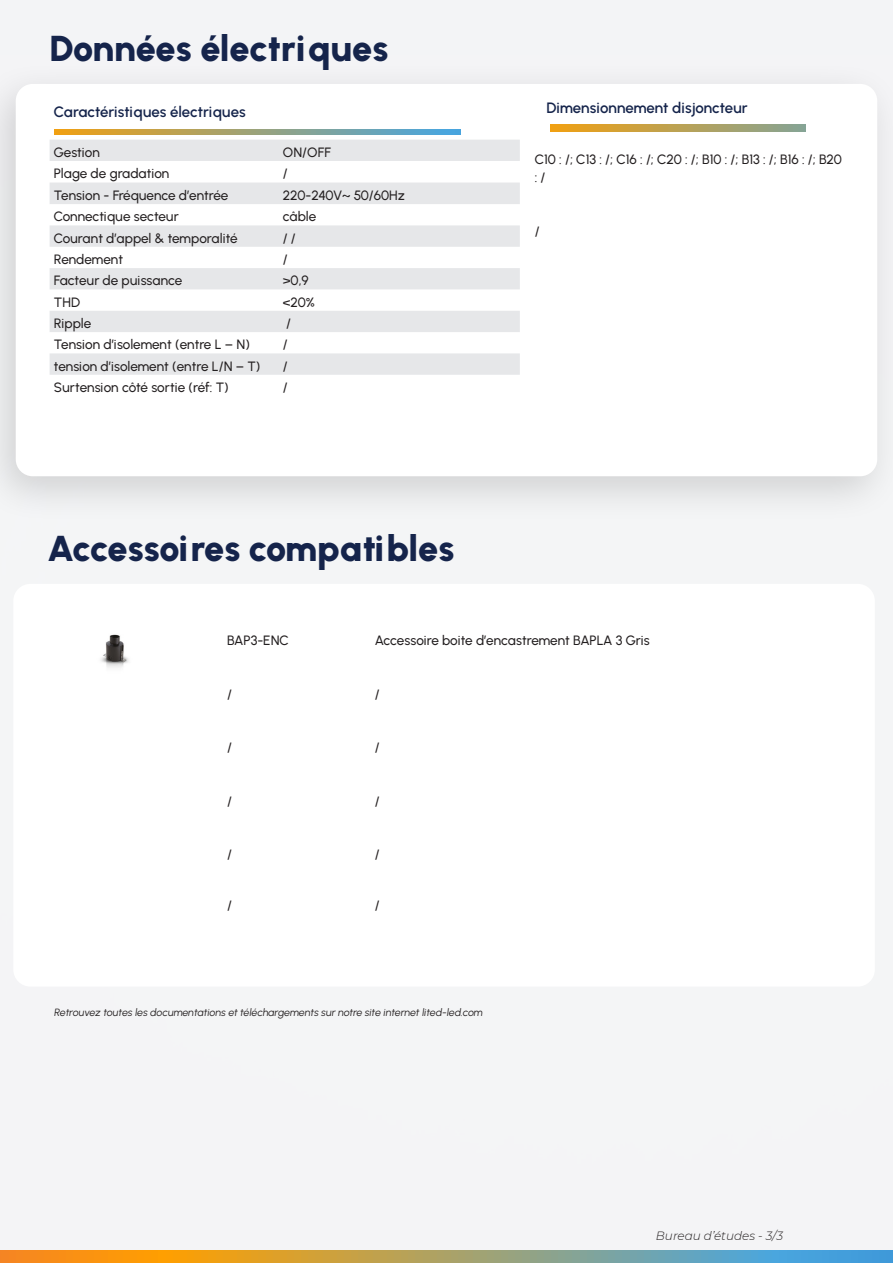
<style>
.page{position:relative;width:893px;height:1263px;background:#f4f4f6}
.page>*{position:absolute;margin:0;border:0;box-sizing:border-box;transform-origin:0 0}
.t1{font:900 36px "Urbanist";letter-spacing:-.01em;color:#15244b}
.Texte_courant{font:600 15px "Urbanist";letter-spacing:-.005em;color:#15244b}
.Texte_courant-2{font:500 13.5px/18px "Urbanist";letter-spacing:-.005em;color:#231f20}
.Texte_courant-3{font:italic 300 12px "Montserrat";color:#231f20}
.Texte_courant-4{font:italic 10.5px "Urbanist";letter-spacing:-.005em;color:#231f20}
</style>
<div class="page">
<svg style="left:0;top:1251px;width:893px;height:12px;background:#a79e6c"></svg>
<div style="left:13px;top:584px;width:862px;height:402px;background:#fff;border-radius:17px"></div>
<img style="left:100px;top:634px;width:29px;height:34px">
<div style="left:0;top:59px;width:893px;height:466px;background:#000001;opacity:.15"></div>
<div style="left:16px;top:84px;width:861px;height:392px;background:#fff;border-radius:17px"></div>
<svg style="left:54px;top:129px;width:407px;height:5px;background:#9aa27b"></svg>
<svg style="left:551px;top:125px;width:255px;height:7px;background:#baa153"></svg>
<svg style="left:50px;top:140px;width:470px;height:235px;fill:#e6e7e9"></svg>
<p class="t1" style="left:50px;top:27px;width:340px">Données électriques</p>
<p class="Texte_courant" style="left:54px;top:103px;width:193px">Caractéristiques électriques</p>
<p class="Texte_courant-2" style="left:54px;top:143px;width:48px">Gestion</p>
<p class="Texte_courant-2" style="left:283px;top:143px;width:50px">ON/OFF</p>
<p class="Texte_courant-2" style="left:54px;top:164px;width:117px">Plage de gradation</p>
<p class="Texte_courant-2" style="left:283px;top:164px;width:6px">/</p>
<p class="Texte_courant-2" style="left:54px;top:186px;width:176px">Tension - Fréquence d’entrée</p>
<p class="Texte_courant-2" style="left:283px;top:186px;width:124px">220-240V~ 50/60Hz</p>
<p class="Texte_courant-2" style="left:54px;top:207px;width:126px">Connectique secteur</p>
<p class="Texte_courant-2" style="left:283px;top:207px;width:35px">câble</p>
<p class="Texte_courant-2" style="left:54px;top:229px;width:186px">Courant d’appel &amp; temporalité</p>
<p class="Texte_courant-2" style="left:283px;top:229px;width:15px">/ /</p>
<p class="Texte_courant-2" style="left:54px;top:250px;width:71px">Rendement</p>
<p class="Texte_courant-2" style="left:283px;top:250px;width:6px">/</p>
<p class="Texte_courant-2" style="left:54px;top:271px;width:130px">Facteur de puissance</p>
<p class="Texte_courant-2" style="left:283px;top:271px;width:27px">&gt;0,9</p>
<p class="Texte_courant-2" style="left:54px;top:293px;width:28px">THD</p>
<p class="Texte_courant-2" style="left:283px;top:293px;width:34px">&lt;20%</p>
<p class="Texte_courant-2" style="left:54px;top:314px;width:39px">Ripple</p>
<p class="Texte_courant-2" style="left:286px;top:314px;width:6px">/</p>
<p class="Texte_courant-2" style="left:54px;top:335px;width:198px">Tension d’isolement (entre L – N)</p>
<p class="Texte_courant-2" style="left:283px;top:335px;width:6px">/</p>
<p class="Texte_courant-2" style="left:54px;top:357px;width:208px">tension d’isolement (entre L/N – T)</p>
<p class="Texte_courant-2" style="left:283px;top:357px;width:6px">/</p>
<p class="Texte_courant-2" style="left:54px;top:378px;width:176px">Surtension côté sortie (réf: T)</p>
<p class="Texte_courant-2" style="left:283px;top:378px;width:6px">/</p>
<p class="t1" style="left:47px;top:527px;width:409px">Accessoires compatibles</p>
<p class="Texte_courant" style="left:546px;top:99px;width:203px">Dimensionnement disjoncteur</p>
<p class="Texte_courant-2" style="left:535px;top:150px;width:309px">C10 : /; C13 : /; C16 : /; C20 : /; B10 : /; B13 : /; B16 : /; B20 : /</p>
<p class="Texte_courant-2" style="left:535px;top:222px;width:6px">/</p>
<p class="Texte_courant-2" style="left:227px;top:631px;width:63px">BAP3-ENC</p>
<p class="Texte_courant-2" style="left:375px;top:631px;width:277px">Accessoire boite d’encastrement BAPLA 3 Gris</p>
<p class="Texte_courant-2" style="left:227px;top:685px;width:6px">/</p>
<p class="Texte_courant-2" style="left:375px;top:685px;width:6px">/</p>
<p class="Texte_courant-2" style="left:227px;top:738px;width:6px">/</p>
<p class="Texte_courant-2" style="left:375px;top:738px;width:6px">/</p>
<p class="Texte_courant-2" style="left:227px;top:792px;width:6px">/</p>
<p class="Texte_courant-2" style="left:375px;top:792px;width:6px">/</p>
<p class="Texte_courant-2" style="left:227px;top:846px;width:6px">/</p>
<p class="Texte_courant-2" style="left:375px;top:846px;width:6px">/</p>
<p class="Texte_courant-2" style="left:227px;top:896px;width:6px">/</p>
<p class="Texte_courant-2" style="left:375px;top:896px;width:6px">/</p>
<p class="Texte_courant-4" style="left:55px;top:1006px;width:430px">Retrouvez toutes les documentations et téléchargements sur notre site internet lited-led.com</p>
<p class="Texte_courant-3" style="left:656px;top:1228px;width:129px">Bureau d’études - 3/3</p>
</div>
